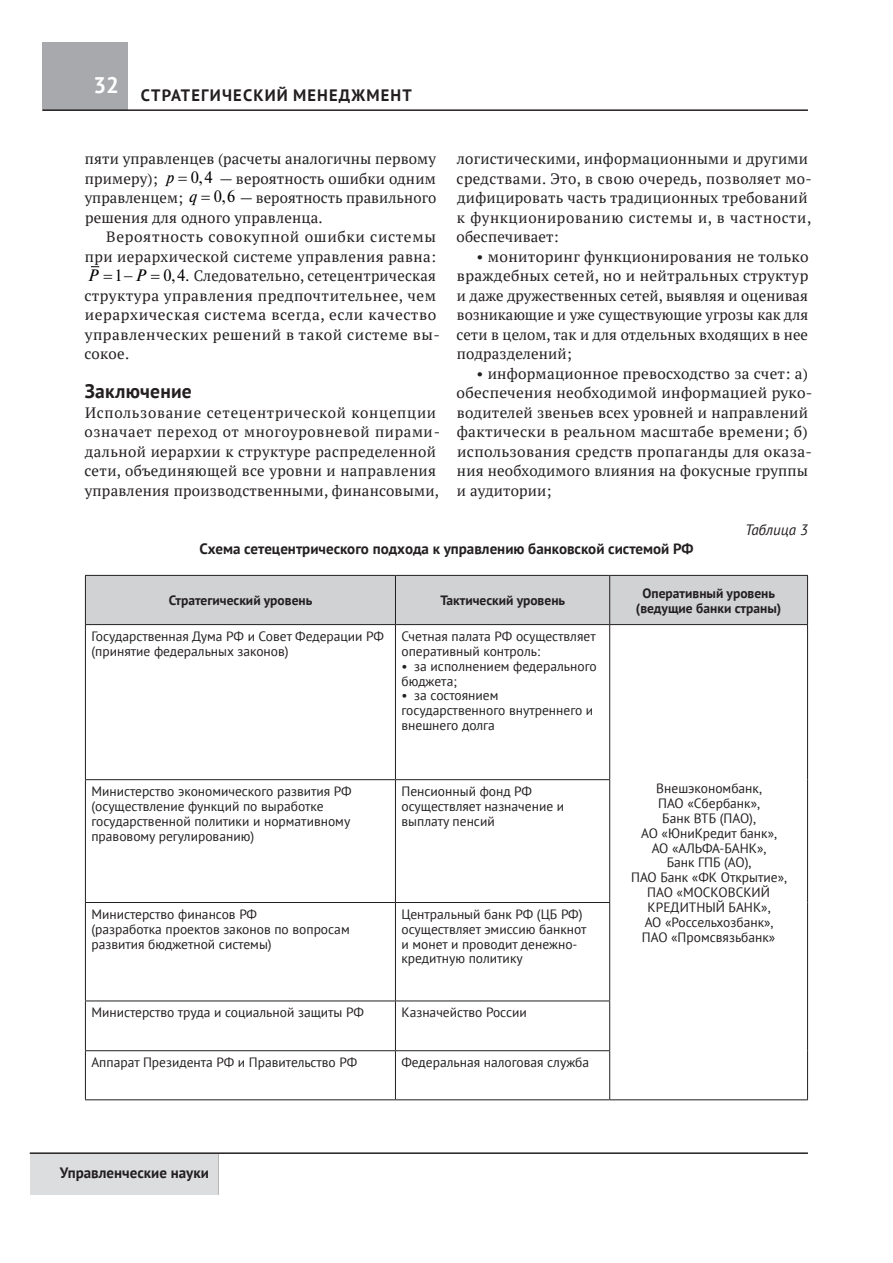
<style>
.page{position:relative;width:893px;height:1263px;background:#fff}
.page>*{position:absolute;margin:0;border:0;box-sizing:border-box;transform-origin:0 0}
.t1{font:700 22.5px "PT Sans";color:#fff}
.t2{font:700 19.5px "PT Sans";letter-spacing:.01em;color:#231f20}
.t3{font:700 16.5px "PT Sans";letter-spacing:.07em;color:#231f20}
.t4{font:16.5px "Newton C";color:#000}
.t5{font:italic 16.5px "Newton C";color:#000}
.t6{font:15px/19.5px "PT Serif";letter-spacing:.02em;color:#231f20}
.t7{font:700 15px "PT Sans";color:#231f20}
.t8{font:italic 15px "PT Sans";color:#231f20}
.t9{font:13.5px/14.9px "PT Sans";color:#231f20}
.t10{font:700 13.5px/14.9px "PT Sans";color:#231f20;text-align:center}
.s1{font-family:"Newton C";font-style:italic;font-size:16.5px;color:#000}
.s2{font-family:"Newton C";font-size:16.5px;color:#000}
.s3{font-style:italic}
</style>
<div class="page">
<hr style="left:217px;top:1154px;width:1px;height:41px;background:#231f20">
<hr style="left:30px;top:1152px;width:778px;height:2px;background:#231f20">
<div style="left:30px;top:1154px;width:187px;height:41px;background:#dcdddf"></div>
<div style="left:43px;top:43px;width:85px;height:68px;background:#a8a9ad"></div>
<hr style="left:43px;top:109px;width:765px;height:2px;background:#231f20">
<div style="left:86px;top:576px;width:721px;height:48px;background:#d1d2d4"></div>
<hr style="left:610px;top:1099px;width:198px;height:1px;background:#231f20">
<hr style="left:85px;top:779px;width:310px;height:1px;background:#231f20">
<hr style="left:395px;top:779px;width:215px;height:1px;background:#231f20">
<hr style="left:85px;top:902px;width:310px;height:1px;background:#231f20">
<hr style="left:395px;top:902px;width:215px;height:1px;background:#231f20">
<hr style="left:85px;top:1000px;width:310px;height:1px;background:#231f20">
<hr style="left:395px;top:1000px;width:215px;height:1px;background:#231f20">
<hr style="left:85px;top:1050px;width:310px;height:1px;background:#231f20">
<hr style="left:395px;top:1050px;width:215px;height:1px;background:#231f20">
<hr style="left:85px;top:1099px;width:310px;height:1px;background:#231f20">
<hr style="left:395px;top:1099px;width:215px;height:1px;background:#231f20">
<hr style="left:85px;top:625px;width:1px;height:154px;background:#231f20">
<hr style="left:85px;top:780px;width:1px;height:122px;background:#231f20">
<hr style="left:85px;top:903px;width:1px;height:97px;background:#231f20">
<hr style="left:85px;top:1001px;width:1px;height:49px;background:#231f20">
<hr style="left:85px;top:1051px;width:1px;height:48px;background:#231f20">
<hr style="left:395px;top:576px;width:1px;height:48px;background:#231f20">
<hr style="left:609px;top:576px;width:1px;height:48px;background:#231f20">
<hr style="left:395px;top:625px;width:1px;height:154px;background:#231f20">
<hr style="left:609px;top:625px;width:1px;height:154px;background:#231f20">
<hr style="left:807px;top:625px;width:1px;height:155px;background:#231f20">
<hr style="left:395px;top:780px;width:1px;height:122px;background:#231f20">
<hr style="left:609px;top:780px;width:1px;height:122px;background:#231f20">
<hr style="left:807px;top:780px;width:1px;height:122px;background:#231f20">
<hr style="left:395px;top:903px;width:1px;height:97px;background:#231f20">
<hr style="left:609px;top:903px;width:1px;height:97px;background:#231f20">
<hr style="left:807px;top:902px;width:1px;height:99px;background:#231f20">
<hr style="left:395px;top:1001px;width:1px;height:49px;background:#231f20">
<hr style="left:609px;top:1001px;width:1px;height:49px;background:#231f20">
<hr style="left:807px;top:1001px;width:1px;height:50px;background:#231f20">
<hr style="left:807px;top:1051px;width:1px;height:48px;background:#231f20">
<hr style="left:395px;top:1051px;width:1px;height:48px;background:#231f20">
<hr style="left:609px;top:1051px;width:1px;height:48px;background:#231f20">
<hr style="left:85px;top:575px;width:310px;height:1px;background:#231f20">
<hr style="left:85px;top:576px;width:1px;height:48px;background:#231f20">
<hr style="left:395px;top:575px;width:215px;height:1px;background:#231f20">
<hr style="left:610px;top:575px;width:198px;height:1px;background:#231f20">
<hr style="left:807px;top:576px;width:1px;height:48px;background:#231f20">
<hr style="left:85px;top:624px;width:310px;height:1px;background:#231f20">
<hr style="left:395px;top:624px;width:215px;height:1px;background:#231f20">
<hr style="left:610px;top:624px;width:198px;height:1px;background:#231f20">
<h1 class="t1" style="left:94px;top:70px;width:27px">32</h1>
<p class="t3" style="left:141px;top:84px;width:11px">СТРАТЕ</p>
<p class="t3" style="left:201px;top:84px;width:44px">ГИЧЕСКИЙ</p>
<p class="t3" style="left:293px;top:84px;width:27px">МЕНЕДЖ</p>
<p class="t3" style="left:366px;top:84px;width:26px">МЕНТ</p>
<p class="t6" style="left:85px;top:149px;width:353px;text-align:justify">пяти управленцев (расчеты аналогичны первому примеру); <span class="s1">p</span> <span class="s2">0 4,</span> — вероятность ошибки одним управленцем; <span class="s1">q</span> <span class="s2">0 6,</span> — вероятность правильного решения для одного управленца.</p>
<p class="t6" style="left:85px;top:227px;width:353px;text-align:right">Вероятность совокупной ошибки системы при иерархической системе управления равна:</p>
<p class="t5" style="left:88px;top:266px;width:12px">P</p>
<p class="t4" style="left:114px;top:266px;width:33px">−1 <span class="s3">P</span></p>
<p class="t6" style="left:85px;top:266px;width:357px;text-indent:79px"><span class="s2">0, .4</span> Следовательно, сетецентрическая структура управления предпочтительнее, чем иерархическая система всегда, если качество управленческих решений в такой системе вы&shy;сокое.</p>
<h2 class="t2" style="left:85px;top:378px;width:108px">Заключение</h2>
<p class="t6" style="left:85px;top:402px;width:357px">Использование сетецентрической концепции означает переход от многоуровневой пирами&shy;дальной иерархии к структуре распределенной сети, объединяющей все уровни и направления управления производственными, финансовыми,</p>
<p class="t6" style="left:457px;top:149px;width:357px">логистическими, информационными и другими средствами. Это, в свою очередь, позволяет мо&shy;дифицировать часть традиционных требований к функционированию системы и, в частности, обеспечивает:</p>
<p class="t6" style="left:457px;top:246px;width:353px;text-align:justify;text-indent:20px">• мониторинг функционирования не только враждебных сетей, но и нейтральных структур и даже дружественных сетей, выявляя и оценивая возникающие и уже существующие угрозы как для сети в целом, так и для отдельных входящих в нее подразделений;</p>
<p class="t6" style="left:457px;top:363px;width:357px;text-indent:20px">• информационное превосходство за счет: а) обеспечения необходимой информацией руко&shy;водителей звеньев всех уровней и направлений фактически в реальном масштабе времени; б) использования средств пропаганды для оказа&shy;ния необходимого влияния на фокусные группы и аудитории;</p>
<p class="t8" style="left:745px;top:520px;width:64px">Таблица 3</p>
<p class="t7" style="left:200px;top:539px;width:496px">Схема сетецентрического подхода к управлению банковской системой РФ</p>
<p class="t10" style="left:169px;top:593px;width:145px">Стратегический уровень</p>
<p class="t10" style="left:440px;top:593px;width:126px">Тактический уровень</p>
<p class="t10" style="left:636px;top:585px;width:147px">Оперативный уровень (ведущие банки страны)</p>
<p class="t9" style="left:91px;top:628px;width:294px">Государственная Дума РФ и Совет Федерации РФ (принятие федеральных законов)</p>
<p class="t9" style="left:401px;top:628px;width:196px">Счетная палата РФ осуществляет оперативный контроль:</p>
<p class="t9" style="left:401px;top:658px;width:197px">• за исполнением федерального бюджета;</p>
<p class="t9" style="left:401px;top:688px;width:193px">• за состоянием государственного внутреннего и внешнего долга</p>
<p class="t9" style="left:91px;top:784px;width:262px">Министерство экономического развития РФ (осуществление функций по выработке государственной политики и нормативному правовому регулированию)</p>
<p class="t9" style="left:401px;top:784px;width:164px">Пенсионный фонд РФ осуществляет назначение и выплату пенсий</p>
<p class="t9" style="left:91px;top:906px;width:260px">Министерство финансов РФ<br>(разработка проектов законов по вопросам развития бюджетной системы)</p>
<p class="t9" style="left:401px;top:906px;width:187px">Центральный банк РФ (ЦБ РФ) осуществляет эмиссию банкнот и монет и проводит денежно&shy;кредитную политику</p>
<p class="t9" style="left:91px;top:1005px;width:274px">Министерство труда и социальной защиты РФ</p>
<p class="t9" style="left:401px;top:1005px;width:127px">Казначейство России</p>
<p class="t9" style="left:91px;top:1055px;width:267px">Аппарат Президента РФ и Правительство РФ</p>
<p class="t9" style="left:401px;top:1055px;width:189px">Федеральная налоговая служба</p>
<p class="t7" style="left:60px;top:1163px;width:151px">Управленческие науки</p>
<p class="t9" style="left:631px;top:781px;width:157px;text-align:center">Внешэкономбанк,<br>ПАО «Сбербанк»,<br>Банк ВТБ (ПАО),<br>АО «ЮниКредит банк»,<br>АО «АЛЬФА-БАНК»,<br>Банк ГПБ (АО),<br>ПАО Банк «ФК Открытие»,<br>ПАО «МОСКОВСКИЙ<br>КРЕДИТНЫЙ БАНК»,<br>АО «Россельхозбанк»,<br>ПАО «Промсвязьбанк»</p>
</div>
